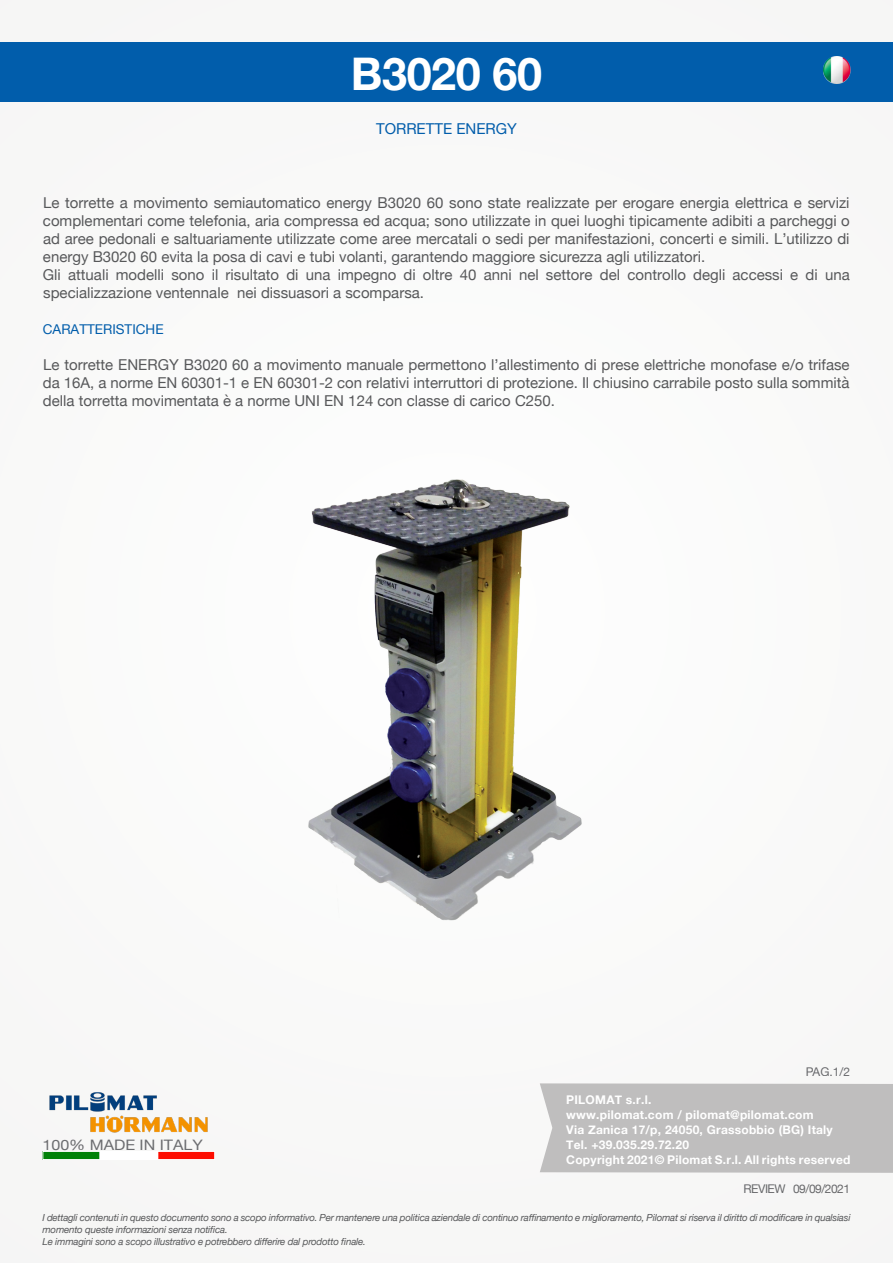
<style>
.page{position:relative;width:893px;height:1263px;background:#f9f9f8}
.page>*{position:absolute;margin:0;border:0;box-sizing:border-box;transform-origin:0 0}
.t1{font:700 45px "Helvetica Neue";letter-spacing:-.01em;color:#fff}
.t2{font:15px/18px "Helvetica Neue";color:#57585a;text-align:justify}
.t3{font:15px "Helvetica Neue";color:#015dab}
.t4{font:14.4px "Helvetica Neue";color:#6c6d70;scale:1.11 1}
.t5{font:13.5px "Helvetica Neue";color:#015dab}
.t6{font:700 12px/15px "Helvetica Neue";letter-spacing:.02em;color:#fff}
.t7{font:12px "Helvetica Neue";letter-spacing:-.04em;color:#6c6d70}
.t8{font:italic 9.75px/11.7px "Helvetica Neue";letter-spacing:-.02em;color:#57585a}
</style>
<div class="page">
<div style="left:540px;top:1083px;width:353px;height:90px;background:#bfbebe"></div>
<div style="left:0;top:43px;width:893px;height:59px;background:#015dab"></div>
<img style="left:49px;top:1092px;width:159px;height:41px">
<img style="left:45px;top:1153px;width:168px;height:5px">
<div style="left:43px;top:1151px;width:172px;height:9px;border:1px solid #fff"></div>
<img style="left:308px;top:479px;width:274px;height:441px">
<img style="left:823px;top:57px;width:27px;height:27px">
<h1 class="t1" style="left:351px;top:38px;width:193px">B3020 60</h1>
<p class="t3" style="left:376px;top:118px;width:142px">TORRETTE ENERGY</p>
<p class="t2" style="left:43px;top:195px;width:808px">Le torrette a movimento semiautomatico energy B3020 60 sono state realizzate per erogare energia elettrica e servizi complementari come telefonia, aria compressa ed acqua; sono utilizzate in quei luoghi tipicamente adibiti a parcheggi o ad aree pedonali e saltuariamente utilizzate come aree mercatali o sedi per manifestazioni, concerti e simili. L’utilizzo di energy B3020 60 evita la posa di cavi e tubi volanti, garantendo maggiore sicurezza agli utilizzatori.</p>
<p class="t2" style="left:43px;top:267px;width:808px">Gli attuali modelli sono il risultato di una impegno di oltre 40 anni nel settore del controllo degli accessi e di una specializzazione ventennale nei dissuasori a scomparsa.</p>
<p class="t5" style="left:43px;top:320px;width:122px">CARATTERISTICHE</p>
<p class="t2" style="left:43px;top:357px;width:808px">Le torrette ENERGY B3020 60 a movimento manuale permettono l’allestimento di prese elettriche monofase e/o trifase da 16A, a norme EN 60301-1 e EN 60301-2 con relativi interruttori di protezione. Il chiusino carrabile posto sulla sommità della torretta movimentata è a norme UNI EN 124 con classe di carico C250.</p>
<p class="t4" style="left:43px;top:1135px;width:146px">100% MADE IN ITALY</p>
<p class="t7" style="left:806px;top:1063px;width:46px">PAG.1/2</p>
<p class="t6" style="left:566px;top:1093px;width:286px">PILOMAT s.r.l.<br>www.pilomat.com / pilomat@pilomat.com<br>Via Zanica 17/p, 24050, Grassobbio (BG) Italy Tel. +39.035.29.72.20<br>Copyright 2021© Pilomat S.r.l. All rights reserved</p>
<p class="t7" style="left:743px;top:1180px;width:108px">REVIEW 09/09/2021</p>
<p class="t8" style="left:43px;top:1212px;width:809px">I dettagli contenuti in questo documento sono a scopo informativo. Per mantenere una politica aziendale di continuo raffinamento e miglioramento, Pilomat si riserva il diritto di modificare in qualsiasi momento queste informazioni senza notifica.<br>Le immagini sono a scopo illustrativo e potrebbero differire dal prodotto finale.</p>
</div>
